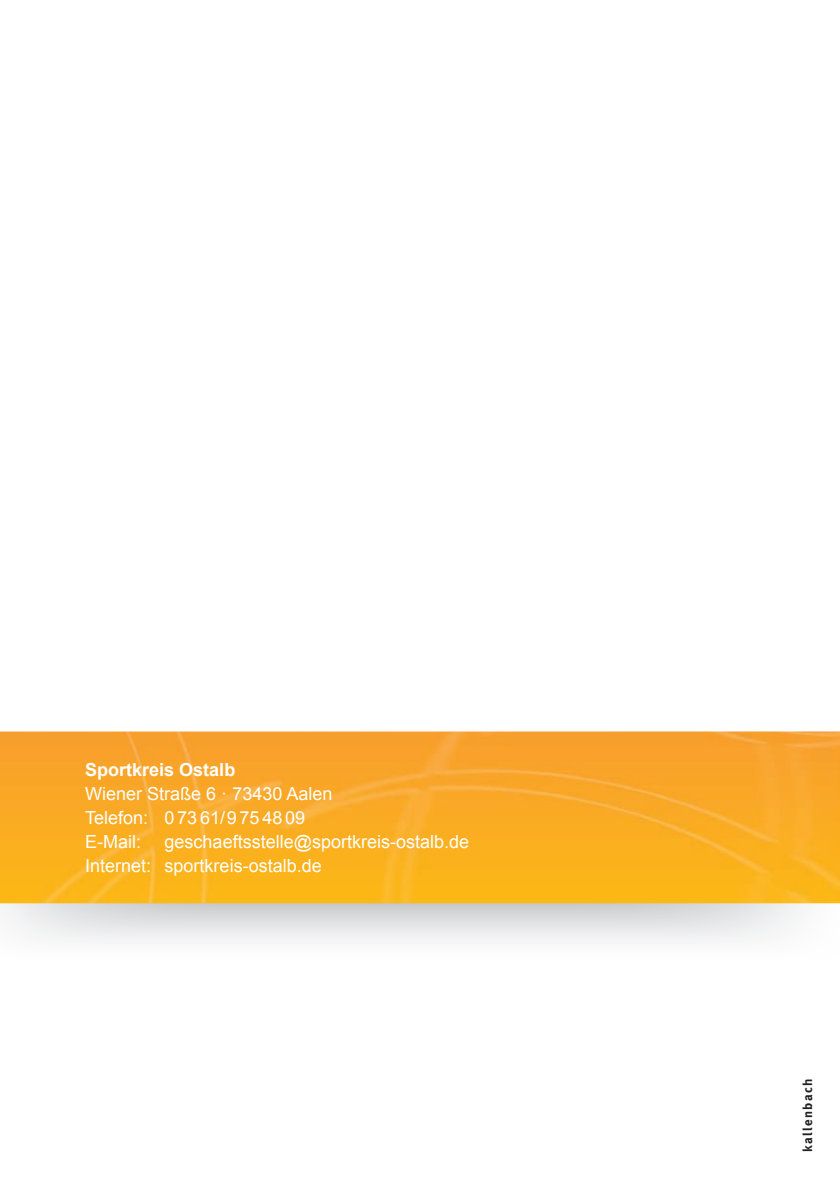
<style>
.page{position:relative;width:840px;height:1191px;background:#fff}
.page>*{position:absolute;margin:0;border:0;box-sizing:border-box;transform-origin:0 0}
.t1{font:18px/24px "Arial";color:#fff}
.t2{font:700 18px "Arial";color:#fff}
.t3{font:700 13px "Meta Plus";letter-spacing:.1em;color:#231f20}
</style>
<div class="page">
<svg style="left:0;top:731px;width:839px;height:172px;background:#f9ab25"></svg>
<p class="t2" style="left:85px;top:757px;width:152px">Sportkreis Ostalb</p>
<p class="t1" style="left:85px;top:781px;width:249px">Wiener Straße 6 · 73430 Aalen<br>Telefon: 0 73 61/9 75 48 09<br>E-Mail:</p>
<p class="t1" style="left:85px;top:829px;width:385px;text-indent:79px">geschaeftsstelle@sportkreis-ostalb.de<br>Internet: sportkreis-ostalb.de</p>
<p class="t3" style="left:799px;top:1152px;width:75px;rotate:-90deg">kallenbach</p>
</div>
